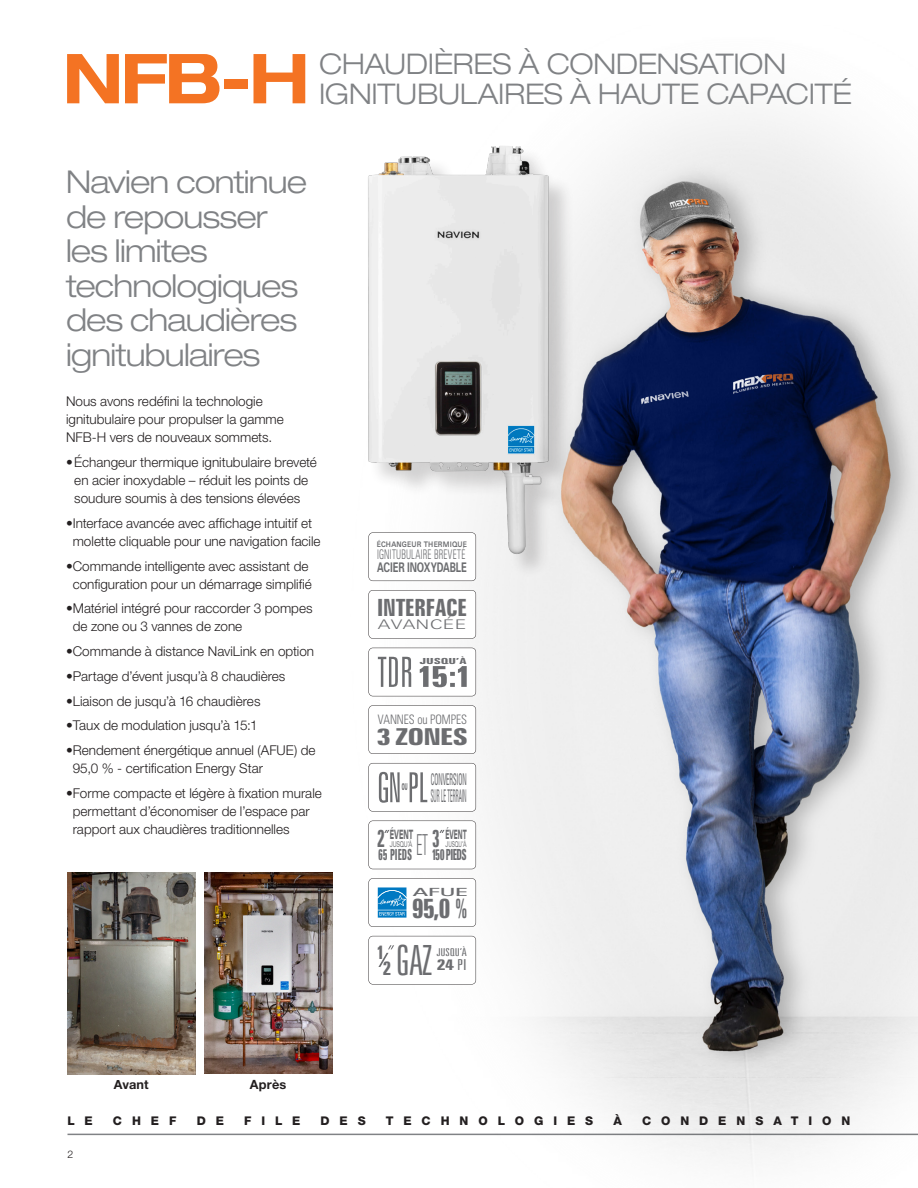
<style>
.page{position:relative;width:918px;height:1188px;background:#fff}
.page>*{position:absolute;margin:0;border:0;box-sizing:border-box;transform-origin:0 0}
._46_obc{font:700 expanded 69px "Helvetica Neue LT Pro";color:#f47323;scale:.95 1}
.t1{font:300 extra-condensed 41.7px "Zurich BT";color:#6c6d70}
._21_Grey_Subs{font:300 expanded 31.5px/34.5px "Helvetica Neue LT Pro";letter-spacing:-.025em;color:#808285}
.t2{font:300 29.7px "Gotham Condensed";color:#6c6d70;scale:.67 1}
._19_Glamour_heads{font:300 expanded 28.5px/29.2px "Helvetica Neue LT Pro";letter-spacing:-.01em;color:#808285}
.t3{font:700 extra-condensed 27.45px "Zurich BT";color:#6c6d70}
.t4{font:700 extra-condensed 24.3px "Zurich BT";color:#6c6d70;scale:.72 1}
.t5{font:700 extra-condensed 23.7px "Zurich BT";letter-spacing:-.005em;color:#6c6d70}
.t6{font:700 extra-condensed 23.4px "Zurich BT";letter-spacing:-.025em;color:#6c6d70;scale:1.45 1}
.t7{font:700 extra-condensed 19.2px/16.5px "Zurich BT";color:#6c6d70;text-align:center}
.t8{font:condensed 17.55px "Zurich BT";color:#6c6d70;scale:.32 1}
.t9{font:condensed 16.2px "Zurich BT";color:#6c6d70;scale:.43 1}
.t10{font:700 extra-condensed 15.3px "Zurich BT";letter-spacing:-.04em;color:#6c6d70;scale:.74 1}
.t11{font:700 extra-condensed 15.3px "Zurich BT";letter-spacing:-.04em;color:#6c6d70;scale:.71 1}
.t12{font:700 extra-condensed 15.15px "Zurich BT";color:#6c6d70;scale:1.33 1}
._9_12_text{font:300 13.5px/18px "Helvetica Neue LT Pro";color:#231f20}
.t13{font:300 condensed 13.35px/12.5px "Zurich BT";letter-spacing:.02em;color:#6c6d70;scale:.69 1}
.t14{font:300 13.35px "Zurich BT";letter-spacing:.015em;color:#6c6d70;scale:1.45 1}
.t15{font:300 condensed 13.05px "Zurich BT";letter-spacing:-.005em;color:#6c6d70;scale:.9 1}
.t16{font:900 expanded 12.9px "Zurich BT";letter-spacing:.015em;color:#6c6d70;scale:.44 1}
.t17{font:900 expanded 12.9px "Zurich BT";letter-spacing:.015em;color:#6c6d70;scale:.4 1}
.t18{font:700 12.75px "Helvetica Neue LT Pro";letter-spacing:.01em;color:#231f20}
.t19{font:800 12px "Helvetica Neue LT Pro";letter-spacing:.83em;color:#231f20}
.t20{font:condensed 11.25px "Zurich BT";color:#6c6d70;scale:2.42 1}
.t21{font:300 extra-condensed 10.8px "Zurich BT";letter-spacing:-.01em;color:#6c6d70;scale:1.42 1}
.t22{font:300 10.5px "Helvetica Neue LT Pro";color:#231f20}
.t23{font:900 expanded 9.45px "Zurich BT";color:#6c6d70;scale:.32 1}
.t24{font:700 extra-condensed 8.4px "Zurich BT";color:#6c6d70;scale:1.84 1}
.t25{font:expanded 7.95px "Zurich BT";letter-spacing:-.02em;color:#6c6d70;scale:.57 1}
.t26{font:expanded 7.95px "Zurich BT";letter-spacing:-.02em;color:#6c6d70;scale:.51 1}
.t27{font:700 expanded 7.65px "Zurich BT";letter-spacing:.035em;color:#6c6d70;scale:.73 1}
.s1{font-weight:700;font-stretch:normal}
.s2{font-weight:300}
</style>
<div class="page">
<img style="left:174px;top:115px;width:744px;height:1049px">
<hr style="left:68px;top:1134px;width:850px;height:1px;background:#808285">
<img style="left:284px;top:130px;width:376px;height:487px">
<img style="left:68px;top:872px;width:127px;height:202px">
<img style="left:204px;top:872px;width:128px;height:202px">
<svg style="left:369px;top:648px;width:107px;height:48px"></svg>
<svg style="left:369px;top:532px;width:107px;height:49px"></svg>
<svg style="left:369px;top:821px;width:107px;height:48px"></svg>
<svg style="left:369px;top:763px;width:107px;height:49px"></svg>
<svg style="left:369px;top:936px;width:107px;height:49px"></svg>
<svg style="left:369px;top:590px;width:107px;height:49px"></svg>
<svg style="left:369px;top:705px;width:107px;height:49px"></svg>
<svg style="left:369px;top:878px;width:107px;height:49px"></svg>
<p class="_46_obc" style="left:63px;top:33px;width:262px">NFB-H</p>
<p class="_19_Glamour_heads" style="left:319px;top:49px;width:534px">CHAUDIÈRES À CONDENSATION<br>IGNITUBULAIRES À HAUTE CAPACITÉ</p>
<p class="_21_Grey_Subs" style="left:66px;top:164px;width:243px">Navien continue de repousser les limites technologiques des chaudières ignitubulaires</p>
<p class="_9_12_text" style="left:66px;top:392px;width:219px">Nous avons redéfini la technologie ignitubulaire pour propulser la gamme<br>NFB-H vers de nouveaux sommets.</p>
<p class="_9_12_text" style="left:74px;top:453px;width:244px;text-indent:-8px">• Échangeur thermique ignitubulaire breveté en acier inoxydable – réduit les points de soudure soumis à des tensions élevées</p>
<p class="_9_12_text" style="left:73px;top:514px;width:249px;text-indent:-7px">•Interface avancée avec affichage intuitif et molette cliquable pour une navigation facile</p>
<p class="_9_12_text" style="left:66px;top:557px;width:247px;text-align:center">•Commande intelligente avec assistant de configuration pour un démarrage simplifié</p>
<p class="_9_12_text" style="left:73px;top:599px;width:241px;text-indent:-7px">•Matériel intégré pour raccorder 3 pompes de zone ou 3 vannes de zone</p>
<p class="_9_12_text" style="left:66px;top:642px;width:250px">•Commande à distance NaviLink en option</p>
<p class="_9_12_text" style="left:66px;top:667px;width:221px">•Partage d’évent jusqu’à 8 chaudières</p>
<p class="_9_12_text" style="left:66px;top:692px;width:196px">•Liaison de jusqu’à 16 chaudières</p>
<p class="_9_12_text" style="left:66px;top:716px;width:193px">•Taux de modulation jusqu’à 15:1</p>
<p class="_9_12_text" style="left:73px;top:741px;width:244px;text-indent:-7px">•Rendement énergétique annuel (AFUE) de<br>95,0 % - certification Energy Star</p>
<p class="_9_12_text" style="left:73px;top:784px;width:251px;text-indent:-7px">•Forme compacte et légère à fixation murale permettant d’économiser de l’espace par rapport aux chaudières traditionnelles</p>
<p class="t18" style="left:114px;top:1077px;width:36px">Avant</p>
<p class="t18" style="left:250px;top:1077px;width:38px">Après</p>
<p class="t27" style="left:377px;top:540px;width:125px">ÉCHANGEUR THERMIQUE</p>
<p class="t13" style="left:377px;top:548px;width:131px">IGNITUBULAIRE BREVETÉ<br><span class="s1">ACIER INOXYDABLE</span></p>
<p class="t5" style="left:377px;top:594px;width:91px">INTERFACE</p>
<p class="t14" style="left:378px;top:616px;width:63px">AVANCÉE</p>
<p class="t24" style="left:420px;top:657px;width:27px">JUSQU’À</p>
<p class="t15" style="left:378px;top:712px;width:101px">VANNES ou POMPES</p>
<p class="t6" style="left:377px;top:723px;width:65px">3 ZONES</p>
<p class="t23" style="left:402px;top:781px;width:19px">OU</p>
<p class="t9" style="left:431px;top:770px;width:85px">CONVERSION</p>
<p class="t8" style="left:431px;top:785px;width:114px">SUR LE TERRAIN</p>
<p class="t4" style="left:377px;top:825px;width:12px">2</p>
<p class="t17" style="left:446px;top:827px;width:55px">ÉVENT</p>
<p class="t16" style="left:390px;top:827px;width:55px">ÉVENT</p>
<p class="t25" style="left:390px;top:840px;width:41px">JUSQU’À</p>
<p class="t11" style="left:378px;top:846px;width:49px">65 PIEDS</p>
<p class="t2" style="left:416px;top:829px;width:37px"><sup>3</sup>E T</p>
<p class="t26" style="left:446px;top:840px;width:43px">JUSQU’À</p>
<p class="t10" style="left:432px;top:846px;width:49px">150 PIEDS</p>
<p class="t20" style="left:412px;top:885px;width:24px">AFUE</p>
<p class="t3" style="left:412px;top:892px;width:57px">95,0 %</p>
<p class="t1" style="left:396px;top:938px;width:38px">GAZ</p>
<p class="t7" style="left:376px;top:944px;width:16px">1<br>2</p>
<p class="t21" style="left:437px;top:947px;width:23px">JUSQU’À</p>
<p class="t12" style="left:437px;top:956px;width:24px">24 <span class="s2">PI</span></p>
<p class="t19" style="left:68px;top:1114px;width:27px">L E</p>
<p class="t19" style="left:113px;top:1114px;width:65px">CHEF</p>
<p class="t19" style="left:197px;top:1114px;width:29px">D E</p>
<p class="t19" style="left:244px;top:1114px;width:58px">FILE</p>
<p class="t19" style="left:321px;top:1114px;width:47px">DES</p>
<p class="t19" style="left:386px;top:1114px;width:209px">TECHNOLOGIES</p>
<p class="t19" style="left:613px;top:1114px;width:10px">À</p>
<p class="t19" style="left:642px;top:1114px;width:210px">CONDENSATION</p>
<p class="t22" style="left:68px;top:1148px;width:7px">2</p>
</div>
